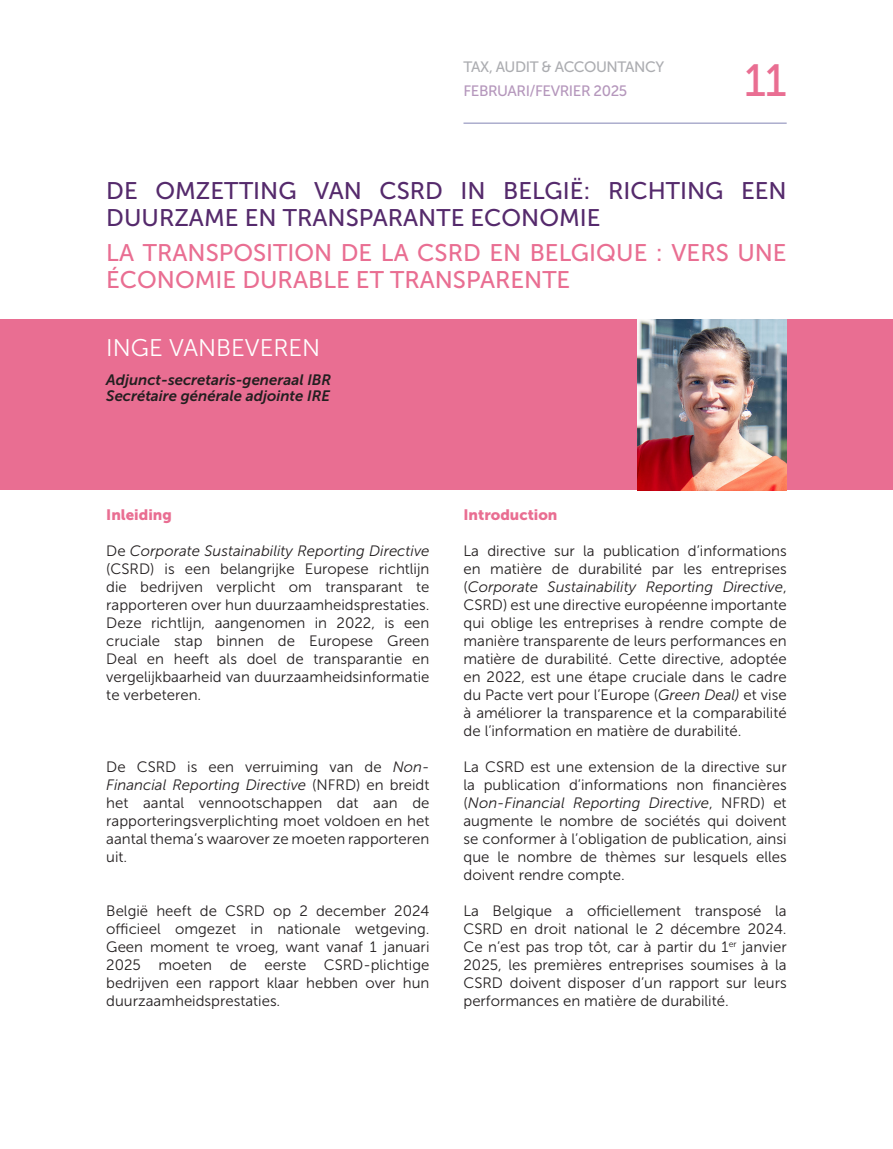
<style>
.page{position:relative;width:893px;height:1149px;background:#fff}
.page>*{position:absolute;margin:0;border:0;box-sizing:border-box;transform-origin:0 0}
.t1{font:45px "Museo Sans 500";color:#e96e92}
.t2{font:24px/27px "Museo Sans 500";color:#e96e92}
.t3{font:24px/27px "Museo Sans 500";color:#552a6c}
.t4{font:24px "Museo Sans 300";color:#fff}
.t5{font:15px/18px "Museo Sans 300";color:#231f20;text-align:justify}
.t6{font:italic 15px "Museo Sans 700";color:#231f20}
.t7{font:15px "Museo Sans 500";letter-spacing:-.03em;color:#acadb1}
._04_A__titel_bold_roze{font:15px "Museo Sans 900";color:#e96e92}
.t8{font:15px "Museo Sans 500";letter-spacing:-.03em;color:#b597bc}
.s1{font-style:italic}
</style>
<div class="page">
<hr style="left:463px;top:122px;width:324px;height:2px;background:#acadcd">
<div style="left:0;top:320px;width:893px;height:170px;background:#e96e92"></div>
<img style="left:638px;top:320px;width:149px;height:170px">
<p class="t7" style="left:463px;top:58px;width:202px">TAX, AUDIT &amp; ACCOUNTANCY</p>
<p class="t8" style="left:463px;top:82px;width:165px">FEBRUARI/FEVRIER 2025</p>
<h1 class="t1" style="left:744px;top:56px;width:44px">11</h1>
<p class="t3" style="left:106px;top:177px;width:682px">DE OMZETTING VAN CSRD IN BELGIË: RICHTING EEN<br>DUURZAME EN TRANSPARANTE ECONOMIE</p>
<p class="t2" style="left:106px;top:240px;width:682px">LA TRANSPOSITION DE LA CSRD EN BELGIQUE : VERS UNE<br>ÉCONOMIE DURABLE ET TRANSPARENTE</p>
<p class="t4" style="left:106px;top:335px;width:216px">INGE VANBEVEREN</p>
<p class="t6" style="left:106px;top:371px;width:227px">Adjunct-secretaris-generaal IBR</p>
<p class="t6" style="left:106px;top:387px;width:225px">Secrétaire générale adjointe IRE</p>
<p class="_04_A__titel_bold_roze" style="left:106px;top:506px;width:67px">Inleiding</p>
<p class="t5" style="left:106px;top:541px;width:325px">De <span class="s1">Corporate Sustainability Reporting Directive </span>(CSRD) is een belangrijke Europese richtlijn die bedrijven verplicht om transparant te rapporteren over hun duurzaamheidsprestaties.<br>Deze richtlijn, aangenomen in 2022, is een cruciale stap binnen de Europese Green Deal en heeft als doel de transparantie en vergelijkbaarheid van duurzaamheidsinformatie te verbeteren.</p>
<p class="t5" style="left:106px;top:757px;width:325px">De CSRD is een verruiming van de <span class="s1">Non-Financial Reporting Directive</span> (NFRD) en breidt het aantal vennootschappen dat aan de rapporteringsverplichting moet voldoen en het aantal thema’s waarover ze moeten rapporteren uit.</p>
<p class="t5" style="left:106px;top:901px;width:325px">België heeft de CSRD op 2 december 2024 officieel omgezet in nationale wetgeving.<br>Geen moment te vroeg, want vanaf 1 januari 2025 moeten de eerste CSRD-plichtige bedrijven een rapport klaar hebben over hun duurzaamheidsprestaties.</p>
<p class="_04_A__titel_bold_roze" style="left:463px;top:506px;width:96px">Introduction</p>
<p class="t5" style="left:463px;top:541px;width:325px">La directive sur la publication d’informations en matière de durabilité par les entreprises (<span class="s1">Corporate Sustainability Reporting Directive</span>, CSRD) est une directive européenne importante qui oblige les entreprises à rendre compte de manière transparente de leurs performances en matière de durabilité. Cette directive, adoptée en 2022, est une étape cruciale dans le cadre du Pacte vert pour l’Europe (<span class="s1">Green Deal)</span> et vise à améliorer la transparence et la comparabilité de l’information en matière de durabilité.</p>
<p class="t5" style="left:463px;top:757px;width:325px">La CSRD est une extension de la directive sur la publication d’informations non financières (<span class="s1">Non-Financial Reporting Directive</span>, NFRD) et augmente le nombre de sociétés qui doivent se conformer à l’obligation de publication, ainsi que le nombre de thèmes sur lesquels elles doivent rendre compte.</p>
<p class="t5" style="left:463px;top:901px;width:325px">La Belgique a officiellement transposé la CSRD en droit national le 2 décembre 2024.<br>Ce n’est pas trop tôt, car à partir du 1<sup>er</sup> janvier 2025, les premières entreprises soumises à la CSRD doivent disposer d’un rapport sur leurs performances en matière de durabilité.</p>
</div>
